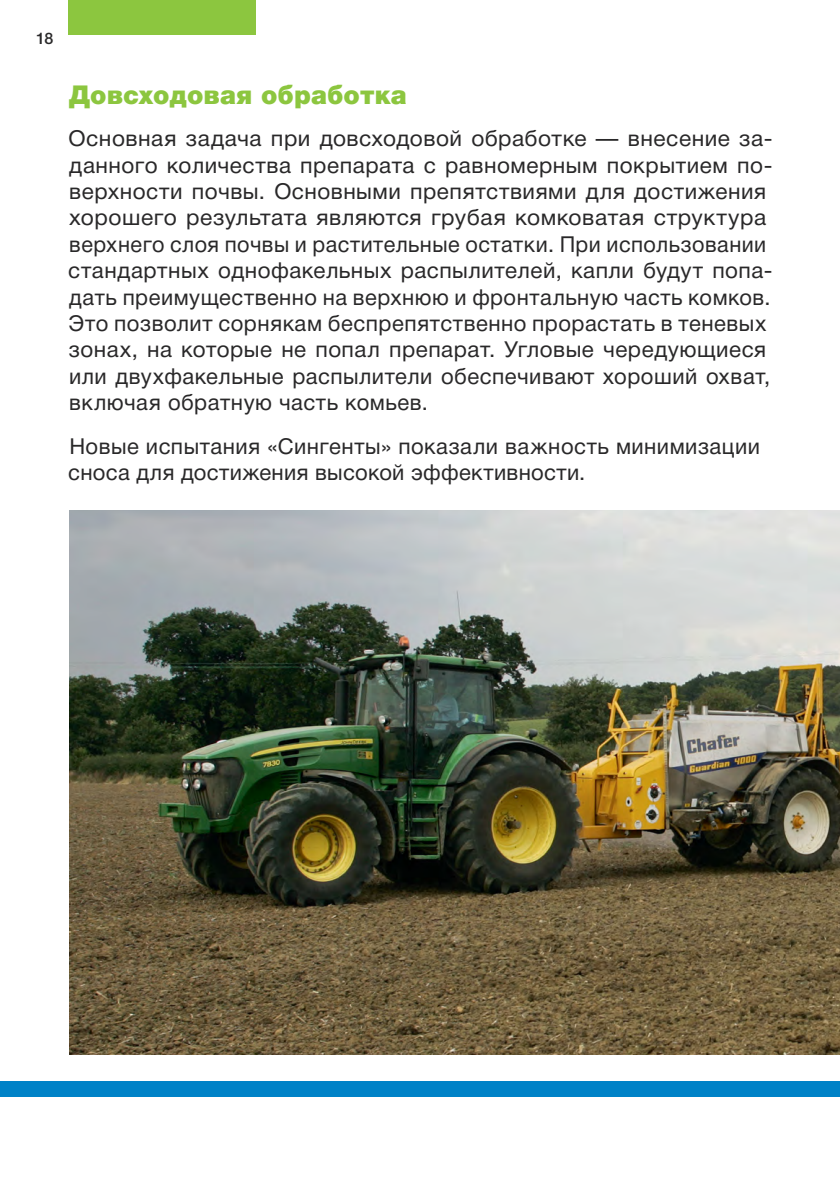
<style>
.page{position:relative;width:840px;height:1191px;background:#fff}
.page>*{position:absolute;margin:0;border:0;box-sizing:border-box;transform-origin:0 0}
.t1{font:900 26px "Helvetica Neue Cyr";letter-spacing:.005em;color:#8cc63f}
.t2{font:22px/26.4px "Helvetica Neue Cyr";letter-spacing:.02em;color:#292829}
.t3{font:500 16px "Helvetica Neue Cyr";color:#292829}
</style>
<div class="page">
<div style="left:0;top:1081px;width:839px;height:15px;background:#0082c7"></div>
<img style="left:69px;top:510px;width:770px;height:544px">
<div style="left:69px;top:0;width:187px;height:34px;background:#8cc63f"></div>
<p class="t3" style="left:36px;top:30px;width:19px">18</p>
<p class="t1" style="left:69px;top:80px;width:339px">Довсходовая обработка</p>
<p class="t2" style="left:68px;top:125px;width:705px">Основная задача при довсходовой обработке — внесение за&shy;данного количества препарата с равномерным покрытием по&shy;верхности почвы. Основными препятствиями для достижения хорошего результата являются грубая комковатая структура верхнего слоя почвы и растительные остатки. При использовании стандартных однофакельных распылителей, капли будут попа&shy;дать преимущественно на верхнюю и фронтальную часть комков.<br>Это позволит сорнякам беспрепятственно прорастать в теневых зонах, на которые не попал препарат. Угловые чередующиеся или двухфакельные распылители обеспечивают хороший охват, включая обратную часть комьев.</p>
<p class="t2" style="left:68px;top:433px;width:692px">Новые испытания «Сингенты» показали важность минимизации сноса для достижения высокой эффективности.</p>
</div>
